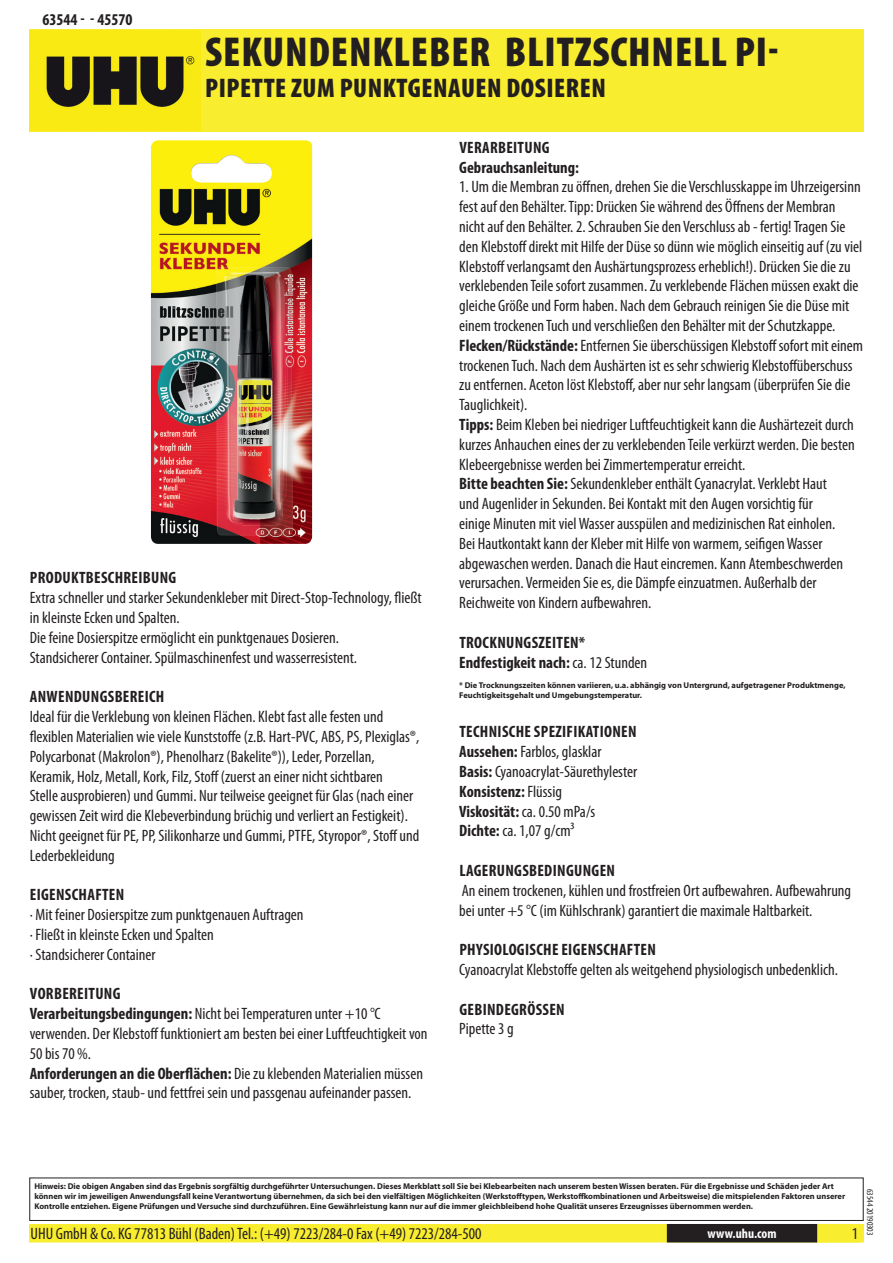
<style>
.page{position:relative;width:893px;height:1263px;background:#fff}
.page>*{position:absolute;margin:0;border:0;box-sizing:border-box;transform-origin:0 0}
.t1{font:900 condensed 42px "Myriad Pro";letter-spacing:.02em;color:#231f20}
.t2{font:900 condensed 27px "Myriad Pro";letter-spacing:.02em;color:#231f20}
.t3{font:condensed 16.5px/19.8px "Myriad Pro";color:#231f20}
.t4{font:700 condensed 16.5px/19.8px "Myriad Pro";letter-spacing:.02em;color:#231f20}
.t5{font:700 condensed 16.5px "Myriad Pro";color:#231f20}
.t6{font:700 condensed 13.5px "Myriad Pro";color:#fff}
.t7{font:condensed 9px "Myriad Pro";color:#231f20}
.t8{font:700 8.4px/10.1px "Myriad Pro";color:#231f20}
.s1{font-weight:700}
.s2{font-weight:400}
</style>
<div class="page">
<div style="left:30px;top:1225px;width:833px;height:17px;background:#f8ed2e"></div>
<div style="left:29px;top:1224px;width:835px;height:18px;border:2px solid #f8ed2e"></div>
<div style="left:816px;top:1224px;width:44px;height:18px;border:2px solid #f8ed2e"></div>
<div style="left:668px;top:1225px;width:148px;height:17px;background:#231f20"></div>
<div style="left:667px;top:1224px;width:150px;height:18px;border:2px solid #231f20"></div>
<div style="left:29px;top:1177px;width:835px;height:44px;border:1px solid #231f20"></div>
<div style="left:30px;top:30px;width:834px;height:102px;background:#f8ed2e"></div>
<img style="left:30px;top:31px;width:171px;height:100px">
<img style="left:151px;top:140px;width:161px;height:404px">
<p class="t5" style="left:43px;top:9px;width:91px">63544 - - 45570</p>
<h1 class="t1" style="left:205px;top:25px;width:21px">SEKUN</h1>
<h1 class="t1" style="left:309px;top:25px;width:471px">DENKLEBER BLITZSCHNELL PI-</h1>
<h2 class="t2" style="left:205px;top:70px;width:402px">PIPETTE ZUM PUNKTGENAUEN DOSIEREN</h2>
<p class="t4" style="left:30px;top:568px;width:148px">PRODUKTBESCHREIBUNG</p>
<p class="t3" style="left:30px;top:588px;width:394px">Extra schneller und starker Sekundenkleber mit Direct-Stop-Technology, fließt in kleinste Ecken und Spalten.<br>Die feine Dosierspitze ermöglicht ein punktgenaues Dosieren.<br>Standsicherer Container. Spülmaschinenfest und wasserresistent.</p>
<p class="t4" style="left:30px;top:686px;width:136px">ANWENDUNGSBEREICH</p>
<p class="t3" style="left:30px;top:706px;width:391px">Ideal für die Verklebung von kleinen Flächen. Klebt fast alle festen und flexiblen Materialien wie viele Kunststoffe (z.B. Hart-PVC, ABS, PS, Plexiglas®, Polycarbonat (Makrolon®), Phenolharz (Bakelite®)), Leder, Porzellan, Keramik, Holz, Metall, Kork, Filz, Stoff (zuerst an einer nicht sichtbaren<br>Stelle ausprobieren) und Gummi. Nur teilweise geeignet für Glas (nach einer gewissen Zeit wird die Klebeverbindung brüchig und verliert an Festigkeit).<br>Nicht geeignet für PE, PP, Silikonharze und Gummi, PTFE, Styropor®, Stoff und Lederbekleidung</p>
<p class="t4" style="left:30px;top:884px;width:96px">EIGENSCHAFTEN</p>
<p class="t3" style="left:30px;top:904px;width:275px">· Mit feiner Dosierspitze zum punktgenauen Auftragen · Fließt in kleinste Ecken und Spalten<br>· Standsicherer Container</p>
<p class="t3" style="left:30px;top:984px;width:399px"><span class="s1">VORBEREITUNG<br>VERARBEITUNGSBEDINGUNGEN:</span> Nicht bei Temperaturen unter +10 °C verwenden. Der Klebstoff funktioniert am besten bei einer Luftfeuchtigkeit von 50 bis 70 %.<br><span class="s1">ANFORDERUNGEN AN DIE OBERFLÄCHEN:</span> Die zu klebenden Materialien müssen sauber, trocken, staub- und fettfrei sein und passgenau aufeinander passen.</p>
<p class="t4" style="left:459px;top:137px;width:121px">VERARBEITUNG<br>GEBRAUCHSANLEITUNG:</p>
<p class="t3" style="left:459px;top:177px;width:405px">1. Um die Membran zu öffnen, drehen Sie die Verschlusskappe im Uhrzeigersinn fest auf den Behälter. Tipp: Drücken Sie während des Öffnens der Membran nicht auf den Behälter. 2. Schrauben Sie den Verschluss ab - fertig! Tragen Sie den Klebstoff direkt mit Hilfe der Düse so dünn wie möglich einseitig auf (zu viel Klebstoff verlangsamt den Aushärtungsprozess erheblich!). Drücken Sie die zu verklebenden Teile sofort zusammen. Zu verklebende Flächen müssen exakt die gleiche Größe und Form haben. Nach dem Gebrauch reinigen Sie die Düse mit einem trockenen Tuch und verschließen den Behälter mit der Schutzkappe.<br><span class="s1">FLECKEN/RÜCKSTÄNDE:</span> Entfernen Sie überschüssigen Klebstoff sofort mit einem trockenen Tuch. Nach dem Aushärten ist es sehr schwierig Klebstoffüberschuss zu entfernen. Aceton löst Klebstoff, aber nur sehr langsam (überprüfen Sie die Tauglichkeit).<br><span class="s1">TIPPS:</span> Beim Kleben bei niedriger Luftfeuchtigkeit kann die Aushärtezeit durch kurzes Anhauchen eines der zu verklebenden Teile verkürzt werden. Die besten Klebeergebnisse werden bei Zimmertemperatur erreicht.<br><span class="s1">BITTE BEACHTEN SIE:</span> Sekundenkleber enthält Cyanacrylat. Verklebt Haut<br>und Augenlider in Sekunden. Bei Kontakt mit den Augen vorsichtig für<br>einige Minuten mit viel Wasser ausspülen and medizinischen Rat einholen.<br>Bei Hautkontakt kann der Kleber mit Hilfe von warmem, seifigen Wasser abgewaschen werden. Danach die Haut eincremen. Kann Atembeschwerden verursachen. Vermeiden Sie es, die Dämpfe einzuatmen. Außerhalb der Reichweite von Kindern aufbewahren.</p>
<p class="t4" style="left:459px;top:632px;width:190px">TROCKNUNGSZEITEN*<br>ENDFESTIGKEIT NACH: <span class="s2">ca. 12 Stunden</span></p>
<p class="t8" style="left:459px;top:680px;width:388px">* Die Trocknungszeiten können variieren, u.a. abhängig von Untergrund, aufgetragener Produktmenge,<br>Feuchtigkeitsgehalt und Umgebungstemperatur.</p>
<p class="t3" style="left:459px;top:722px;width:179px"><span class="s1">TECHNISCHE SPEZIFIKATIONEN<br>AUSSEHEN:</span> Farblos, glasklar<br><span class="s1">BASIS:</span> Cyanoacrylat-Säurethylester<br><span class="s1">KONSISTENZ:</span> Flüssig<br><span class="s1">VISKOSITÄT:</span> ca. 0.50 mPa/s<br><span class="s1">DICHTE:</span> ca. 1,07 g/cm³</p>
<p class="t4" style="left:459px;top:860px;width:157px">LAGERUNGSBEDINGUNGEN</p>
<p class="t3" style="left:459px;top:880px;width:393px">An einem trockenen, kühlen und frostfreien Ort aufbewahren. Aufbewahrung bei unter +5 °C (im Kühlschrank) garantiert die maximale Haltbarkeit.</p>
<p class="t4" style="left:459px;top:939px;width:198px">PHYSIOLOGISCHE EIGENSCHAFTEN</p>
<p class="t3" style="left:459px;top:959px;width:380px">Cyanoacrylat Klebstoffe gelten als weitgehend physiologisch unbedenklich.</p>
<p class="t4" style="left:459px;top:999px;width:107px">GEBINDEGRÖSSEN</p>
<p class="t3" style="left:459px;top:1019px;width:56px">Pipette 3 g</p>
<p class="t8" style="left:34px;top:1181px;width:812px">Hinweis: Die obigen Angaben sind das Ergebnis sorgfältig durchgeführter Untersuchungen. Dieses Merkblatt soll Sie bei Klebearbeiten nach unserem besten Wissen beraten. Für die Ergebnisse und Schäden jeder Art können wir im jeweiligen Anwendungsfall keine Verantwortung übernehmen, da sich bei den vielfältigen Möglichkeiten (Werkstofftypen, Werkstoffkombinationen und Arbeitsweise) die mitspielenden Faktoren unserer<br>Kontrolle entziehen. Eigene Prüfungen und Versuche sind durchzuführen. Eine Gewährleistung kann nur auf die immer gleichbleibend hohe Qualität unseres Erzeugnisses übernommen werden.</p>
<p class="t3" style="left:31px;top:1224px;width:453px">UHU GmbH &amp; Co. KG 77813 Bühl (Baden) Tel.: (+49) 7223/284-0 Fax (+49) 7223/284-500</p>
<p class="t6" style="left:707px;top:1225px;width:71px">WWW.UHU.COM</p>
<p class="t3" style="left:852px;top:1224px;width:8px">1</p>
<p class="t7" style="left:875px;top:1189px;width:48px;rotate:90deg">63544 20190303</p>
</div>
